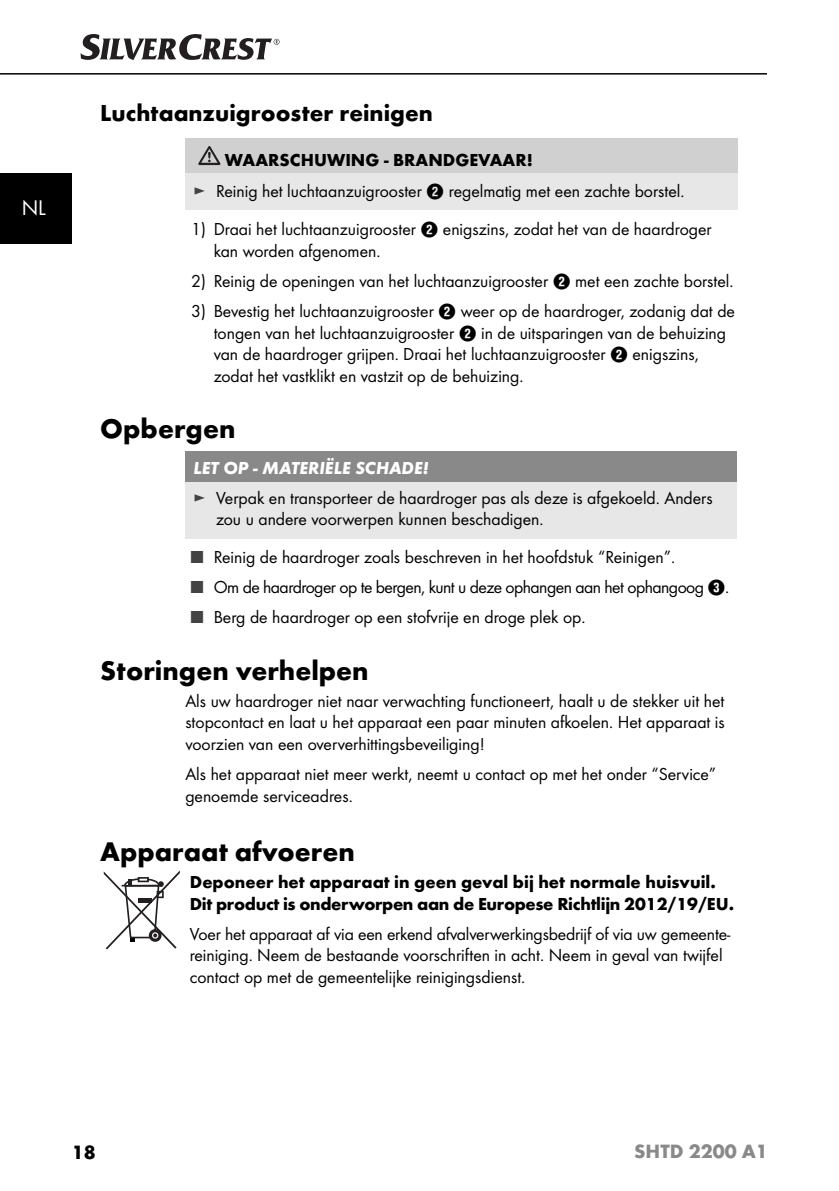
<style>
.page{position:relative;width:839px;height:1191px;background:#fff}
.page>*{position:absolute;margin:0;border:0;box-sizing:border-box;transform-origin:0 0}
.t1{font:700 28px "Futura";color:#000}
.t2{font:700 24px "Futura";color:#000}
.t3{font:22px "Futura Boo";color:#fff}
.t4{font:700 20px "Futura";color:#898989}
.t5{font:700 20px "Futura";color:#000}
.t6{font:18px/21.6px "Futura Boo";color:#000}
.t7{font:700 18px/21.6px "Futura";color:#000}
.t8{font:18px "Futura Boo";letter-spacing:-.03em;color:#000}
.t9{font:italic 700 18px "Futura";color:#fff}
.s1{color:#434343}
.s2{font-family:"Hako PI Nummern"}
</style>
<div class="page">
<hr style="left:0;top:73px;width:767px;height:2px;background:#000">
<svg style="left:81px;top:34px;width:199px;height:26px"></svg>
<div style="left:0;top:173px;width:72px;height:71px;background:#000"></div>
<div style="left:185px;top:138px;width:553px;height:36px;background:#d0d0d0"></div>
<div style="left:185px;top:174px;width:553px;height:36px;background:#e7e7e7"></div>
<svg style="left:198px;top:146px;width:22px;height:19px"></svg>
<div style="left:185px;top:452px;width:552px;height:30px;background:#898989"></div>
<div style="left:185px;top:482px;width:552px;height:56px;background:#e7e7e7"></div>
<svg style="left:104px;top:870px;width:76px;height:79px"></svg>
<p class="t3" style="left:22px;top:198px;width:26px">NL</p>
<h2 class="t2" style="left:100px;top:104px;width:334px">Luchtaanzuigrooster reinigen</h2>
<p class="t7" style="left:225px;top:150px;width:309px">WAARSCHUWING - BRANDGEVAAR!</p>
<p class="t6" style="left:193px;top:181px;width:493px"><span class="s1">►</span> Reinig het luchtaanzuigrooster <span class="s2">2</span> regelmatig met een zachte borstel.</p>
<p class="t6" style="left:214px;top:219px;width:499px;text-indent:-23px">1) Draai het luchtaanzuigrooster <span class="s2">2</span> enigszins, zodat het van de haardroger kan worden afgenomen.</p>
<p class="t6" style="left:191px;top:271px;width:544px">2) Reinig de openingen van het luchtaanzuigrooster <span class="s2">2</span> met een zachte borstel.</p>
<p class="t6" style="left:214px;top:301px;width:523px;text-indent:-23px">3) Bevestig het luchtaanzuigrooster <span class="s2">2</span> weer op de haardroger, zodanig dat de tongen van het luchtaanzuigrooster <span class="s2">2</span> in de uitsparingen van de behuizing van de haardroger grijpen. Draai het luchtaanzuigrooster <span class="s2">2</span> enigszins, zodat het vastklikt en vastzit op de behuizing.</p>
<h1 class="t1" style="left:100px;top:418px;width:137px">Opbergen</h1>
<p class="t9" style="left:193px;top:461px;width:237px">LET OP - MATERIËLE SCHADE!</p>
<p class="t6" style="left:216px;top:488px;width:498px;text-indent:-23px"><span class="s1">►</span> Verpak en transporteer de haardroger pas als deze is afgekoeld. Anders zou u andere voorwerpen kunnen beschadigen.</p>
<p class="t6" style="left:191px;top:547px;width:486px"><span class="s1">■</span> Reinig de haardroger zoals beschreven in het hoofdstuk “Reinigen”.</p>
<p class="t8" style="left:191px;top:579px;width:540px"><span class="s1">■</span> Om de haardroger op te bergen, kunt u deze ophangen aan het ophangoog <span class="s2">3</span>.</p>
<p class="t6" style="left:191px;top:607px;width:396px"><span class="s1">■</span> Berg de haardroger op een stofvrije en droge plek op.</p>
<h1 class="t1" style="left:100px;top:659px;width:270px">Storingen verhelpen</h1>
<p class="t6" style="left:185px;top:691px;width:541px;text-align:justify">Als uw haardroger niet naar verwachting functioneert, haalt u de stekker uit het stopcontact en laat u het apparaat een paar minuten afkoelen. Het apparaat is voorzien van een oververhittingsbeveiliging!</p>
<p class="t6" style="left:185px;top:764px;width:532px">Als het apparaat niet meer werkt, neemt u contact op met het onder “Service” genoemde serviceadres.</p>
<h1 class="t1" style="left:100px;top:840px;width:256px">Apparaat afvoeren</h1>
<p class="t7" style="left:190px;top:873px;width:546px">Deponeer het apparaat in geen geval bij het normale huisvuil.<br>Dit product is onderworpen aan de Europese Richtlijn 2012/19/EU.</p>
<p class="t6" style="left:190px;top:924px;width:542px">Voer het apparaat af via een erkend afvalverwerkingsbedrijf of via uw gemeente&shy;reiniging. Neem de bestaande voorschriften in acht. Neem in geval van twijfel contact op met de gemeentelijke reinigingsdienst.</p>
<p class="t5" style="left:72px;top:1144px;width:25px">18</p>
<p class="t4" style="left:634px;top:1143px;width:135px">SHTD 2200 A1</p>
</div>
